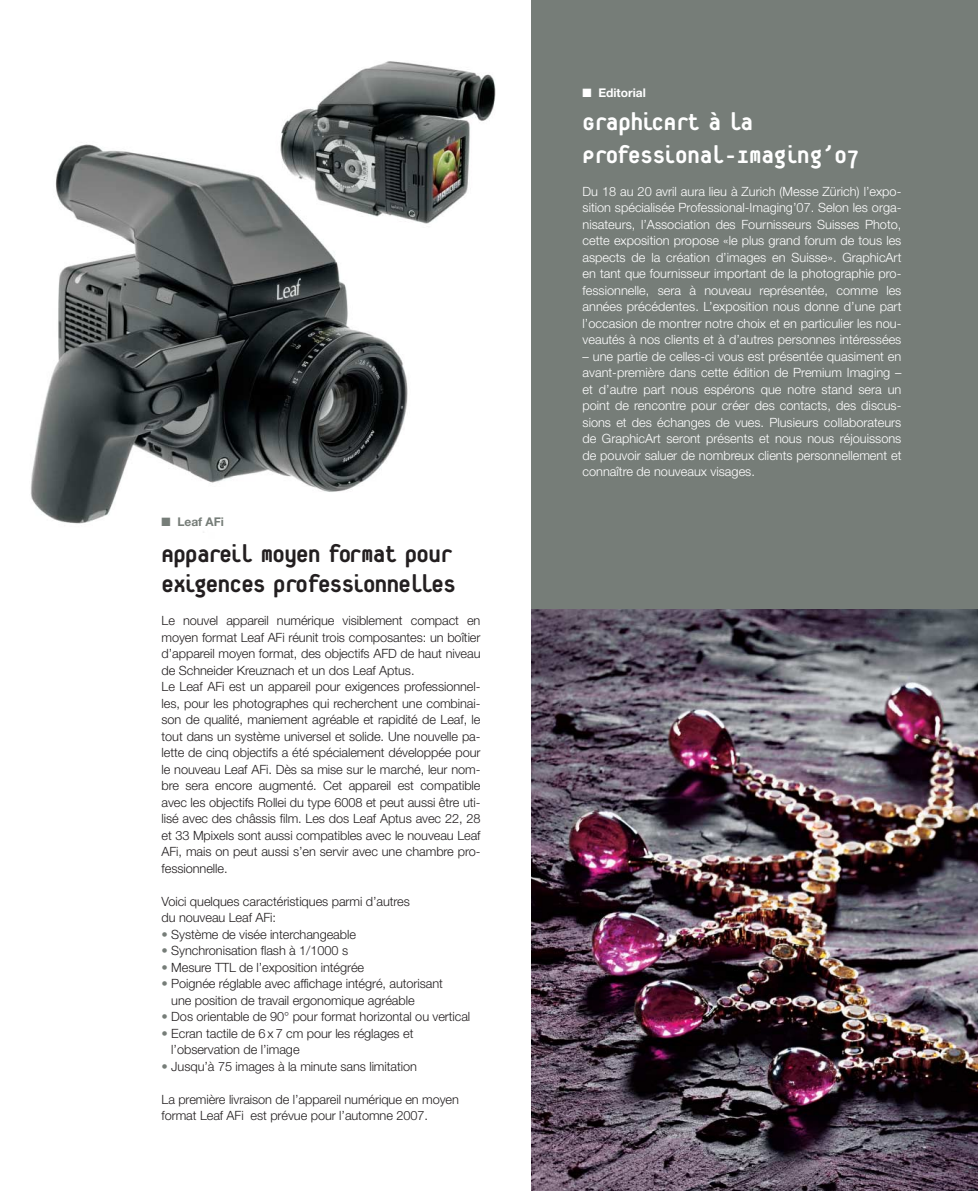
<style>
.page{position:relative;width:978px;height:1191px;background:#fff}
.page>*{position:absolute;margin:0;border:0;box-sizing:border-box;transform-origin:0 0}
.t1{font:800 27px/30px "Platelet";letter-spacing:-.025em;color:#231f20}
.t2{font:800 27px/32.4px "Platelet";letter-spacing:-.005em;color:#fff}
.t3{font:300 12.75px/16.5px "Helvetica Neue";letter-spacing:-.005em;color:#231f20}
.t4{font:300 12.75px/16.5px "Helvetica Neue";color:#fff;text-align:justify}
.t5{font:700 12px "Helvetica Neue";color:#fff}
.t6{font:700 12px "Helvetica Neue";color:#767d78}
.s1{color:#767d78}
</style>
<div class="page">
<img style="left:531px;top:608px;width:447px;height:582px">
<img style="left:30px;top:144px;width:378px;height:389px">
<div style="left:531px;top:0;width:447px;height:608px;background:#767d78"></div>
<img style="left:274px;top:61px;width:222px;height:168px">
<p class="t6" style="left:162px;top:517px;width:64px">■ Leaf AFi</p>
<h1 class="t1" style="left:162px;top:541px;width:296px">Appareil moyen format pour exigences professionnelles</h1>
<p class="t3" style="left:162px;top:613px;width:320px">Le nouvel appareil numérique visiblement compact en moyen format Leaf AFi réunit trois composantes: un boîtier d’appareil moyen format, des objectifs AFD de haut niveau de Schneider Kreuznach et un dos Leaf Aptus.<br>Le Leaf AFi est un appareil pour exigences professionnel&shy;les, pour les photographes qui recherchent une combinai&shy;son de qualité, maniement agréable et rapidité de Leaf, le tout dans un système universel et solide. Une nouvelle pa&shy;lette de cinq objectifs a été spécialement développée pour le nouveau Leaf AFi. Dès sa mise sur le marché, leur nom&shy;bre sera encore augmenté. Cet appareil est compatible avec les objectifs Rollei du type 6008 et peut aussi être uti&shy;lisé avec des châssis film. Les dos Leaf Aptus avec 22, 28 et 33 Mpixels sont aussi compatibles avec le nouveau Leaf AFi, mais on peut aussi s’en servir avec une chambre pro&shy;fessionnelle.</p>
<p class="t3" style="left:162px;top:894px;width:250px">Voici quelques caractéristiques parmi d’autres du nouveau Leaf AFi:</p>
<p class="t3" style="left:162px;top:927px;width:196px"><span class="s1">•</span> Système de visée interchangeable</p>
<p class="t3" style="left:162px;top:943px;width:188px"><span class="s1">•</span> Synchronisation flash à 1/1000 s</p>
<p class="t3" style="left:162px;top:960px;width:204px"><span class="s1">•</span> Mesure TTL de l’exposition intégrée</p>
<p class="t3" style="left:171px;top:976px;width:273px;text-indent:-10px"><span class="s1">•</span> Poignée réglable avec affichage intégré, autorisant une position de travail ergonomique agréable</p>
<p class="t3" style="left:162px;top:1009px;width:310px"><span class="s1">•</span> Dos orientable de 90° pour format horizontal ou vertical</p>
<p class="t3" style="left:171px;top:1026px;width:244px;text-indent:-10px"><span class="s1">•</span> Ecran tactile de 6 x 7 cm pour les réglages et l’observation de l’image</p>
<p class="t3" style="left:162px;top:1059px;width:257px"><span class="s1">•</span> Jusqu’à 75 images à la minute sans limitation</p>
<p class="t3" style="left:162px;top:1092px;width:299px">La première livraison de l’appareil numérique en moyen format Leaf AFi est prévue pour l’automne 2007.</p>
<p class="t5" style="left:583px;top:88px;width:65px">■ Editorial</p>
<h1 class="t2" style="left:583px;top:107px;width:278px">GraphicArt à la<br>Professional-Imaging’07</h1>
<p class="t4" style="left:583px;top:184px;width:320px">Du 18 au 20 avril aura lieu à Zurich (Messe Zürich) l’expo&shy;sition spécialisée Professional-Imaging’07. Selon les orga&shy;nisateurs, l’Association des Fournisseurs Suisses Photo, cette exposition propose «le plus grand forum de tous les aspects de la création d’images en Suisse». GraphicArt en tant que fournisseur important de la photographie pro&shy;fessionnelle, sera à nouveau représentée, comme les années précédentes. L’exposition nous donne d’une part l’occasion de montrer notre choix et en particulier les nou&shy;veautés à nos clients et à d’autres personnes intéressées</p>
<p class="t4" style="left:583px;top:349px;width:320px">– une partie de celles-ci vous est présentée quasiment en avant-première dans cette édition de Premium Imaging – et d’autre part nous espérons que notre stand sera un point de rencontre pour créer des contacts, des discus&shy;sions et des échanges de vues. Plusieurs collaborateurs de GraphicArt seront présents et nous nous réjouissons de pouvoir saluer de nombreux clients personnellement et connaître de nouveaux visages.</p>
</div>
